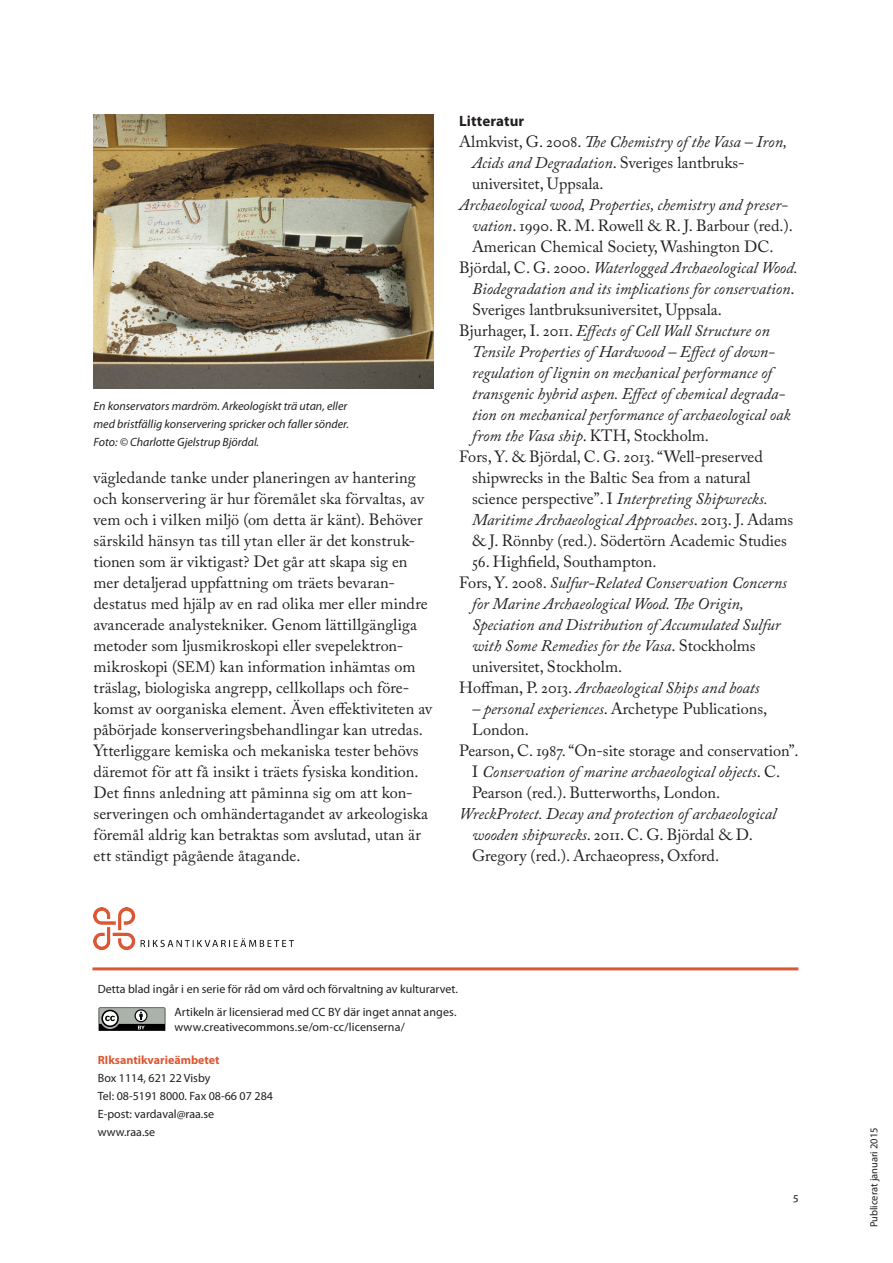
<style>
.page{position:relative;width:893px;height:1263px;background:#fff}
.page>*{position:absolute;margin:0;border:0;box-sizing:border-box;transform-origin:0 0}
.Bröd_1_indrag{font:16.2px/21px "Adobe Caslon Pro";color:#231f20}
.Normal__Web{font:italic 16.2px/21px "Adobe Caslon Pro";color:#231f20}
.Normal__Web-2{font:16.2px/21px "Adobe Caslon Pro";color:#231f20}
.t1{font:700 15px "Myriad Pro";letter-spacing:.005em;color:#231f20}
.t2{font:12px "Myriad Pro";color:#231f20}
.Bildtext{font:italic 12px "Myriad Pro";color:#231f20}
.t3{font:700 12px "Myriad Pro";color:#dc5833}
.t4{font:10.5px "Myriad Pro";color:#231f20}
.s1{font-size:15px}
.s2{font-style:italic}
.s3{font-style:normal}
</style>
<div class="page">
<img style="left:94px;top:115px;width:339px;height:274px">
<hr style="left:92px;top:967px;width:706px;height:3px;background:#dc5833">
<img style="left:93px;top:908px;width:200px;height:42px">
<svg style="left:99px;top:1007px;width:66px;height:24px;background:#777a77"></svg>
<p class="Bildtext" style="left:94px;top:399px;width:255px">En konservators mardröm. Arkeologiskt trä utan, eller</p>
<p class="Bildtext" style="left:94px;top:417px;width:257px">med bristfällig konservering spricker och faller sönder.</p>
<p class="Bildtext" style="left:94px;top:435px;width:167px">Foto: © Charlotte Gjelstrup Björdal.</p>
<p class="Bröd_1_indrag" style="left:94px;top:467px;width:340px">vägledande tanke under planeringen av hantering och konservering är hur föremålet ska förvaltas, av vem och i vilken miljö (om detta är känt). Behöver särskild hänsyn tas till ytan eller är det konstruk&shy;tionen som är viktigast? Det går att skapa sig en mer detaljerad uppfattning om träets bevaran&shy;destatus med hjälp av en rad olika mer eller mindre avancerade analystekniker. Genom lättillgängliga metoder som ljusmikroskopi eller svepelektron&shy;mikroskopi (<span class="s1">SEM</span>) kan information inhämtas om träslag, biologiska angrepp, cellkollaps och före&shy;komst av oorganiska element. Även effektiviteten av påbörjade konserveringsbehandlingar kan utredas.<br>Ytterliggare kemiska och mekaniska tester behövs däremot för att få insikt i träets fysiska kondition.<br>Det finns anledning att påminna sig om att kon&shy;serveringen och omhändertagandet av arkeologiska föremål aldrig kan betraktas som avslutad, utan är ett ständigt pågående åtagande.</p>
<h2 class="t1" style="left:459px;top:113px;width:67px">Litteratur</h2>
<p class="Bröd_1_indrag" style="left:472px;top:131px;width:317px;text-indent:-13px">Almkvist, G. 2008. <span class="s2">The Chemistry of the Vasa – Iron,<br>Acids and Degradation</span>. Sveriges lantbruks&shy;universitet, Uppsala.</p>
<p class="Normal__Web-2" style="left:472px;top:194px;width:323px;text-indent:-13px"><span class="s2">Archaeological wood, Properties, chemistry and preser&shy;vation</span>. 1990. R. M. Rowell &amp; R. J. Barbour (red.).<br>American Chemical Society, Washington DC.</p>
<p class="Normal__Web" style="left:472px;top:257px;width:327px;text-indent:-13px"><span class="s3">Björdal, C. G. 2000.</span> Waterlogged Archaeological Wood.<br>Biodegradation and its implications for conservation<span class="s3">.<br>Sveriges lantbruksuniversitet, Uppsala.</span></p>
<p class="Normal__Web" style="left:472px;top:320px;width:320px;text-indent:-13px"><span class="s3">Bjurhager, I. 2011.</span> Effects of Cell Wall Structure on Tensile Properties of Hardwood – Effect of down&shy;regulation of lignin on mechanical performance of transgenic hybrid aspen. Effect of chemical degrada&shy;tion on mechanical performance of archaeological oak from the Vasa ship<span class="s3">. KTH, Stockholm.</span></p>
<p class="Bröd_1_indrag" style="left:472px;top:446px;width:323px;text-indent:-13px">Fors, Y. &amp; Björdal, C. G. 2013. “Well-preserved shipwrecks in the Baltic Sea from a natural science perspective”. I <span class="s2">Interpreting Shipwrecks.<br>Maritime Archaeological Approaches</span>. 2013. J. Adams &amp; J. Rönnby (red.). Södertörn Academic Studies</p>
<p class="Bröd_1_indrag" style="left:472px;top:551px;width:186px">56. Highfield, Southampton.</p>
<p class="Normal__Web" style="left:472px;top:572px;width:317px;text-indent:-13px"><span class="s3">Fors, Y. 2008.</span> Sulfur-Related Conservation Concerns for Marine Archaeological Wood. The Origin, Speciation and Distribution of Accumulated Sulfur with Some Remedies for the Vasa<span class="s3">. Stockholms universitet, Stockholm.</span></p>
<p class="Normal__Web" style="left:459px;top:677px;width:302px"><span class="s3">Hoffman, P. 2013.</span> Archaeological Ships and boats</p>
<p class="Normal__Web-2" style="left:472px;top:698px;width:297px"><span class="s2">– personal experiences</span>. Archetype Publications,<br>London.</p>
<p class="Bröd_1_indrag" style="left:472px;top:740px;width:328px;text-indent:-13px">Pearson, C. 1987. “On-site storage and conservation”.<br>I <span class="s2">Conservation of marine archaeological objects</span>. C.<br>Pearson (red.). Butterworths, London.</p>
<p class="Normal__Web" style="left:472px;top:803px;width:306px;text-indent:-13px">WreckProtect. Decay and protection of archaeological wooden shipwrecks<span class="s3">. 2011. C. G. Björdal &amp; D.<br>Gregory (red.). Archaeopress, Oxford.</span></p>
<p class="t2" style="left:98px;top:983px;width:362px">Detta blad ingår i en serie för råd om vård och förvaltning av kulturarvet.</p>
<p class="t2" style="left:174px;top:1005px;width:284px">Artikeln är licensierad med CC BY där inget annat anges.</p>
<p class="t2" style="left:174px;top:1020px;width:232px">www.creativecommons.se/om-cc/licenserna/</p>
<p class="t3" style="left:98px;top:1053px;width:123px">RIksantikvarieämbetet</p>
<p class="t2" style="left:98px;top:1071px;width:114px">Box 1114, 621 22 Visby</p>
<p class="t2" style="left:98px;top:1089px;width:177px">Tel: 08-5191 8000. Fax 08-66 07 284</p>
<p class="t2" style="left:98px;top:1107px;width:118px">E-post: vardaval@raa.se</p>
<p class="t2" style="left:98px;top:1125px;width:59px">www.raa.se</p>
<p class="t4" style="left:868px;top:1227px;width:102px;rotate:-90deg">Publicerat januari 2015</p>
<p class="t2" style="left:793px;top:1190px;width:7px">5</p>
</div>
